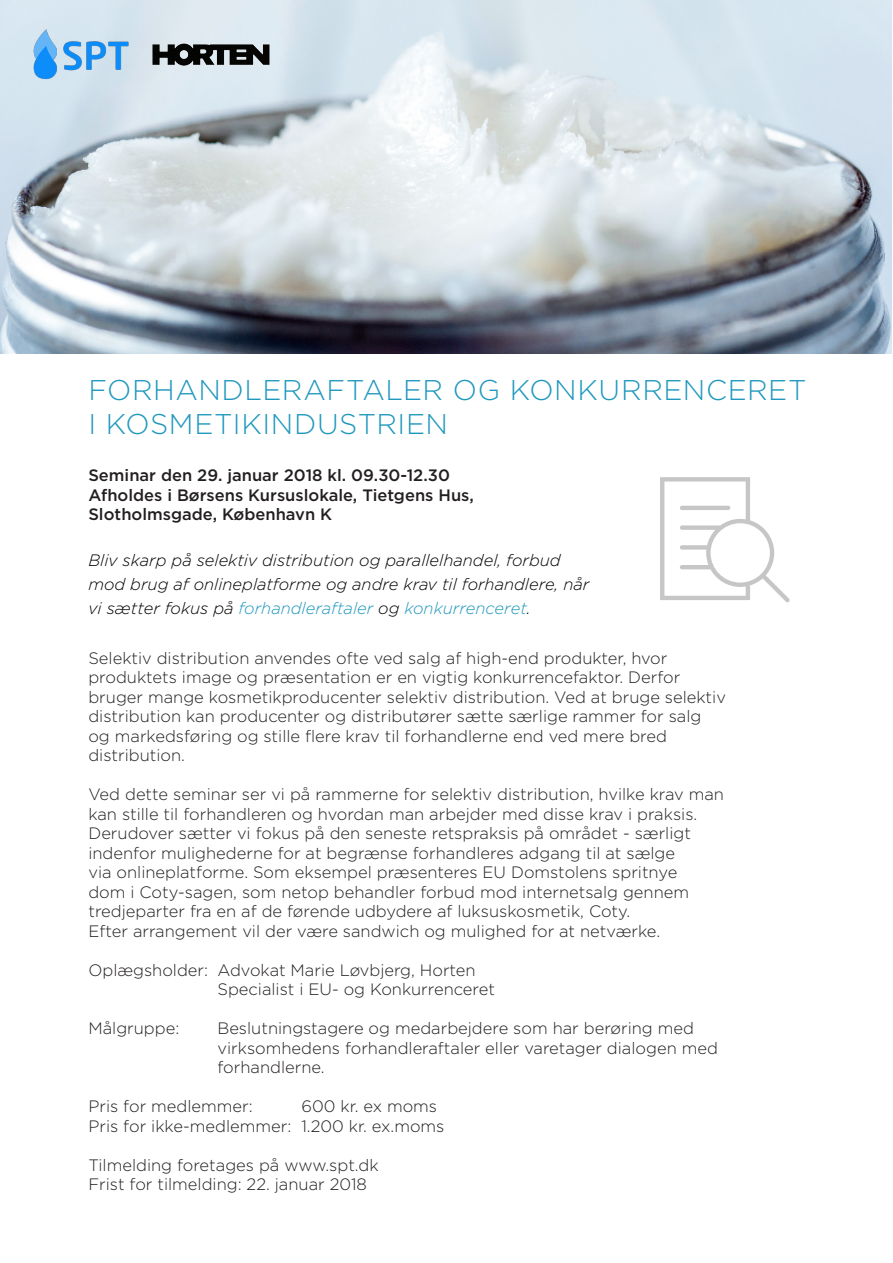
<style>
.page{position:relative;width:893px;height:1263px;background:#fff}
.page>*{position:absolute;margin:0;border:0;box-sizing:border-box;transform-origin:0 0}
.t1{font:300 28.5px/34.2px "Gotham";letter-spacing:.02em;color:#1f98bd}
.Brødtekst{font:300 16.5px/19.5px "Gotham";color:#231f20}
.Bullets_copy_2{font:italic 300 16.5px/24px "Gotham";color:#000}
.Brødtekst-2{font:500 16.5px/19.5px "Gotham";color:#231f20}
.s1{color:#1f98bd}
</style>
<div class="page">
<img style="left:0;top:0;width:891px;height:353px">
<img style="left:151px;top:42px;width:119px;height:24px">
<svg style="left:660px;top:477px;width:130px;height:125px"></svg>
<hr style="left:680px;top:506px;width:50px;height:4px;background:#c6c6c6;border-radius:2px">
<img style="left:32px;top:21px;width:98px;height:66px">
<p class="t1" style="left:88px;top:372px;width:720px">FORHANDLERAFTALER OG KONKURRENCERET<br>I KOSMETIKINDUSTRIEN</p>
<p class="Brødtekst-2" style="left:88px;top:465px;width:387px">Seminar den 29. januar 2018 kl. 09.30-12.30<br>Afholdes i Børsens Kursuslokale, Tietgens Hus,<br>Slotholmsgade, København K</p>
<p class="Bullets_copy_2" style="left:88px;top:547px;width:502px">Bliv skarp på selektiv distribution og parallelhandel, forbud mod brug af onlineplatforme og andre krav til forhandlere, når vi sætter fokus på <span class="s1">forhandleraftaler</span> og <span class="s1">konkurrenceret</span>.</p>
<p class="Brødtekst" style="left:88px;top:648px;width:639px">Selektiv distribution anvendes ofte ved salg af high-end produkter, hvor produktets image og præsentation er en vigtig konkurrencefaktor. Derfor bruger mange kosmetikproducenter selektiv distribution. Ved at bruge selektiv distribution kan producenter og distributører sætte særlige rammer for salg og markedsføring og stille flere krav til forhandlerne end ved mere bred distribution.</p>
<p class="Brødtekst" style="left:88px;top:784px;width:637px">Ved dette seminar ser vi på rammerne for selektiv distribution, hvilke krav man kan stille til forhandleren og hvordan man arbejder med disse krav i praksis.<br>Derudover sætter vi fokus på den seneste retspraksis på området - særligt indenfor mulighederne for at begrænse forhandleres adgang til at sælge<br>via onlineplatforme. Som eksempel præsenteres EU Domstolens spritnye<br>dom i Coty-sagen, som netop behandler forbud mod internetsalg gennem tredjeparter fra en af de førende udbydere af luksuskosmetik, Coty.</p>
<p class="Brødtekst" style="left:88px;top:921px;width:573px">Efter arrangement vil der være sandwich og mulighed for at netværke.</p>
<p class="Brødtekst" style="left:217px;top:960px;width:279px;text-indent:-129px">Oplægsholder: Advokat Marie Løvbjerg, Horten<br>Specialist i EU- og Konkurrenceret</p>
<p class="Brødtekst" style="left:88px;top:1018px;width:92px">Målgruppe:</p>
<p class="Brødtekst" style="left:217px;top:1018px;width:502px">Beslutningstagere og medarbejdere som har berøring med virksomhedens forhandleraftaler eller varetager dialogen med forhandlerne.</p>
<p class="Brødtekst" style="left:88px;top:1096px;width:166px">Pris for medlemmer:</p>
<p class="Brødtekst" style="left:301px;top:1096px;width:137px">600 kr. ex moms</p>
<p class="Brødtekst" style="left:88px;top:1116px;width:358px">Pris for ikke-medlemmer: 1.200 kr. ex.moms</p>
<p class="Brødtekst" style="left:88px;top:1155px;width:292px">Tilmelding foretages på www.spt.dk<br>Frist for tilmelding: 22. januar 2018</p>
</div>
